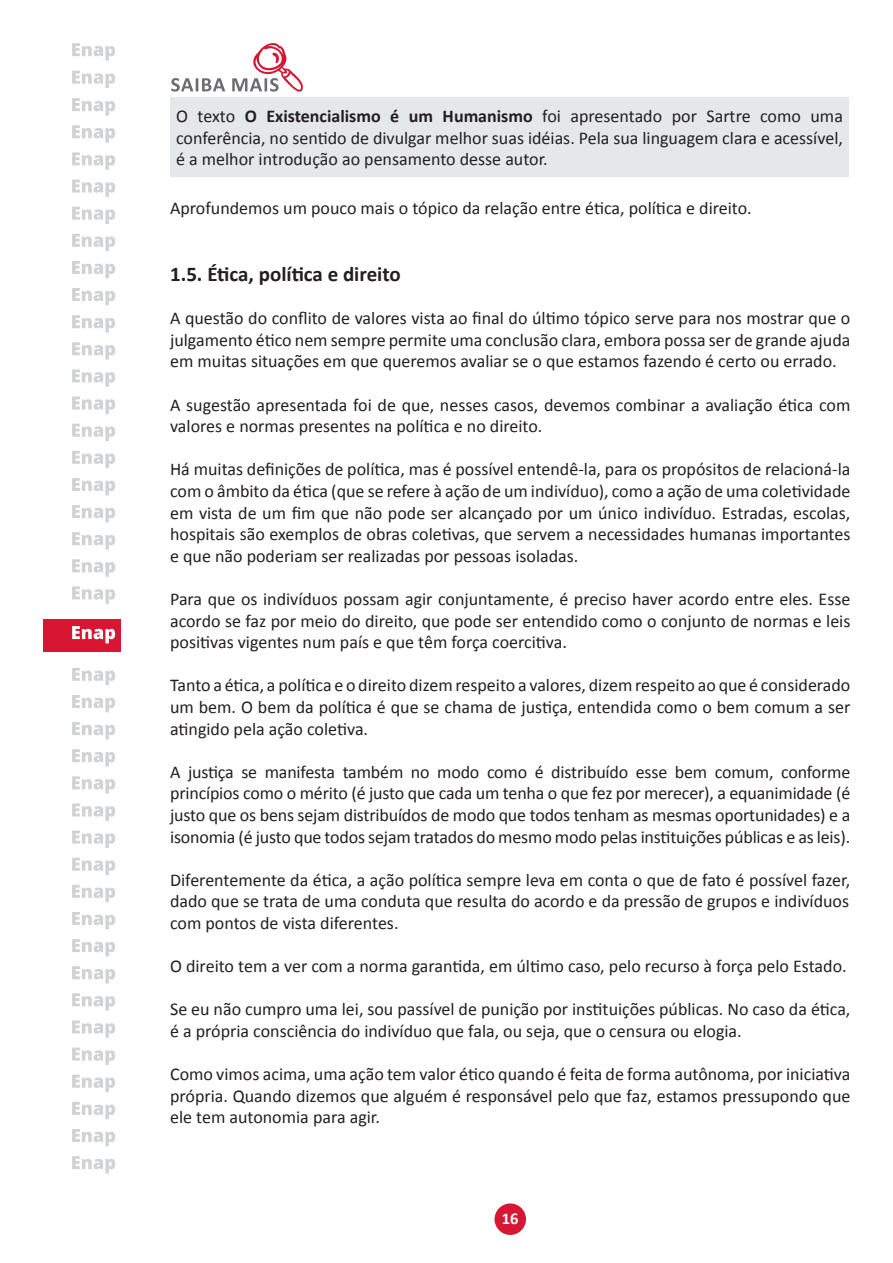
<style>
.page{position:relative;width:893px;height:1263px;background:#fff}
.page>*{position:absolute;margin:0;border:0;box-sizing:border-box;transform-origin:0 0}
.t1{font:700 21px "Calibri";color:#231f20}
.t2{font:18px/21.6px "Calibri";color:#231f20;text-align:justify}
.t3{font:700 16.5px "Calibri";color:#fff}
.s1{font-weight:700}
</style>
<div class="page">
<div style="left:495px;top:1203px;width:31px;height:32px;background:#d71634;border-radius:50%"></div>
<div style="left:44px;top:619px;width:77px;height:32px;background:#d71634"></div>
<svg style="left:72px;top:626px;width:43px;height:17px"></svg>
<svg style="left:72px;top:98px;width:43px;height:17px"></svg>
<svg style="left:72px;top:125px;width:43px;height:18px"></svg>
<svg style="left:72px;top:152px;width:43px;height:18px"></svg>
<svg style="left:72px;top:180px;width:43px;height:17px"></svg>
<svg style="left:72px;top:207px;width:43px;height:17px"></svg>
<svg style="left:72px;top:234px;width:43px;height:17px"></svg>
<svg style="left:72px;top:261px;width:43px;height:17px"></svg>
<svg style="left:72px;top:288px;width:43px;height:17px"></svg>
<svg style="left:72px;top:315px;width:43px;height:17px"></svg>
<svg style="left:72px;top:342px;width:43px;height:18px"></svg>
<svg style="left:72px;top:369px;width:43px;height:18px"></svg>
<svg style="left:72px;top:397px;width:43px;height:17px"></svg>
<svg style="left:72px;top:424px;width:43px;height:17px"></svg>
<svg style="left:72px;top:451px;width:43px;height:17px"></svg>
<svg style="left:72px;top:478px;width:43px;height:17px"></svg>
<svg style="left:72px;top:505px;width:43px;height:17px"></svg>
<svg style="left:72px;top:532px;width:43px;height:17px"></svg>
<svg style="left:72px;top:559px;width:43px;height:18px"></svg>
<svg style="left:72px;top:586px;width:43px;height:18px"></svg>
<svg style="left:72px;top:668px;width:43px;height:17px"></svg>
<svg style="left:72px;top:695px;width:43px;height:17px"></svg>
<svg style="left:72px;top:722px;width:43px;height:17px"></svg>
<svg style="left:72px;top:749px;width:43px;height:17px"></svg>
<svg style="left:72px;top:776px;width:43px;height:18px"></svg>
<svg style="left:72px;top:803px;width:43px;height:18px"></svg>
<svg style="left:72px;top:830px;width:43px;height:18px"></svg>
<svg style="left:72px;top:858px;width:43px;height:17px"></svg>
<svg style="left:72px;top:885px;width:43px;height:17px"></svg>
<svg style="left:72px;top:912px;width:43px;height:17px"></svg>
<svg style="left:72px;top:939px;width:43px;height:17px"></svg>
<svg style="left:72px;top:966px;width:43px;height:17px"></svg>
<svg style="left:72px;top:993px;width:43px;height:18px"></svg>
<svg style="left:72px;top:1020px;width:43px;height:18px"></svg>
<svg style="left:72px;top:1047px;width:43px;height:18px"></svg>
<svg style="left:72px;top:1075px;width:43px;height:17px"></svg>
<svg style="left:72px;top:1102px;width:43px;height:17px"></svg>
<svg style="left:72px;top:1129px;width:43px;height:17px"></svg>
<svg style="left:72px;top:1156px;width:43px;height:17px"></svg>
<svg style="left:72px;top:71px;width:43px;height:17px"></svg>
<svg style="left:72px;top:43px;width:43px;height:18px"></svg>
<svg style="left:171px;top:78px;width:54px;height:14px"></svg>
<svg style="left:232px;top:43px;width:71px;height:49px"></svg>
<div style="left:170px;top:97px;width:679px;height:79px;background:#e6e7e9"></div>
<p class="t2" style="left:176px;top:104px;width:668px">O texto <span class="s1">O Existencialismo é um Humanismo</span> foi apresentado por Sartre como uma conferência, no sentido de divulgar melhor suas idéias. Pela sua linguagem clara e acessível, é a melhor introdução ao pensamento desse autor.</p>
<p class="t2" style="left:170px;top:196px;width:583px">Aprofundemos um pouco mais o tópico da relação entre ética, política e direito.</p>
<p class="t1" style="left:170px;top:261px;width:232px">1.5. Ética, política e direito</p>
<p class="t2" style="left:170px;top:306px;width:682px">A questão do conflito de valores vista ao final do último tópico serve para nos mostrar que o julgamento ético nem sempre permite uma conclusão clara, embora possa ser de grande ajuda em muitas situações em que queremos avaliar se o que estamos fazendo é certo ou errado.</p>
<p class="t2" style="left:170px;top:393px;width:682px">A sugestão apresentada foi de que, nesses casos, devemos combinar a avaliação ética com valores e normas presentes na política e no direito.</p>
<p class="t2" style="left:170px;top:458px;width:682px">Há muitas definições de política, mas é possível entendê-la, para os propósitos de relacioná-la com o âmbito da ética (que se refere à ação de um indivíduo), como a ação de uma coletividade em vista de um fim que não pode ser alcançado por um único indivíduo. Estradas, escolas, hospitais são exemplos de obras coletivas, que servem a necessidades humanas importantes e que não poderiam ser realizadas por pessoas isoladas.</p>
<p class="t2" style="left:170px;top:587px;width:682px">Para que os indivíduos possam agir conjuntamente, é preciso haver acordo entre eles. Esse acordo se faz por meio do direito, que pode ser entendido como o conjunto de normas e leis positivas vigentes num país e que têm força coercitiva.</p>
<p class="t2" style="left:170px;top:674px;width:682px">Tanto a ética, a política e o direito dizem respeito a valores, dizem respeito ao que é considerado um bem. O bem da política é que se chama de justiça, entendida como o bem comum a ser atingido pela ação coletiva.</p>
<p class="t2" style="left:170px;top:760px;width:682px">A justiça se manifesta também no modo como é distribuído esse bem comum, conforme princípios como o mérito (é justo que cada um tenha o que fez por merecer), a equanimidade (é justo que os bens sejam distribuídos de modo que todos tenham as mesmas oportunidades) e a isonomia (é justo que todos sejam tratados do mesmo modo pelas instituições públicas e as leis).</p>
<p class="t2" style="left:170px;top:868px;width:682px">Diferentemente da ética, a ação política sempre leva em conta o que de fato é possível fazer, dado que se trata de uma conduta que resulta do acordo e da pressão de grupos e indivíduos com pontos de vista diferentes.</p>
<p class="t2" style="left:170px;top:954px;width:678px">O direito tem a ver com a norma garantida, em último caso, pelo recurso à força pelo Estado.</p>
<p class="t2" style="left:170px;top:998px;width:682px">Se eu não cumpro uma lei, sou passível de punição por instituições públicas. No caso da ética, é a própria consciência do indivíduo que fala, ou seja, que o censura ou elogia.</p>
<p class="t2" style="left:170px;top:1062px;width:682px">Como vimos acima, uma ação tem valor ético quando é feita de forma autônoma, por iniciativa própria. Quando dizemos que alguém é responsável pelo que faz, estamos pressupondo que ele tem autonomia para agir.</p>
<p class="t3" style="left:502px;top:1208px;width:18px">16</p>
</div>
